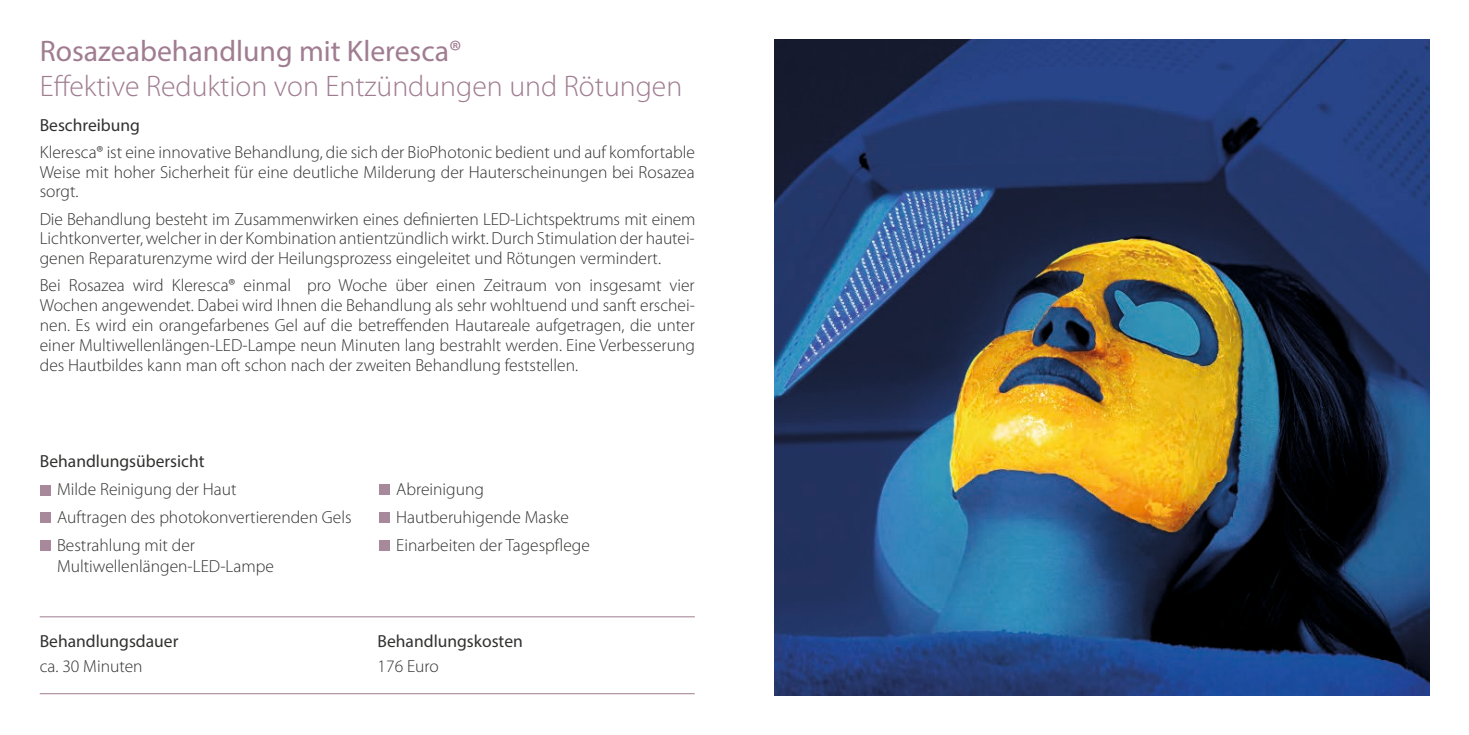
<style>
.page{position:relative;width:1469px;height:735px;background:#fff}
.page>*{position:absolute;margin:0;border:0;box-sizing:border-box;transform-origin:0 0}
.t1{font:300 29.75px "Myriad Pro";color:#a07c91}
.t2{font:29.75px "Myriad Pro";color:#a07c91}
.t3{font:300 17.5px/19.8px "Myriad Pro";color:#313130;text-align:justify}
.t4{font:17.5px "Myriad Pro";color:#313130}
</style>
<div class="page">
<hr style="left:40px;top:616px;width:654px;height:1px;background:#a07c91">
<hr style="left:40px;top:693px;width:654px;height:1px;background:#a07c91">
<div style="left:40px;top:484px;width:10px;height:11px;background:#a8899b"></div>
<div style="left:40px;top:512px;width:10px;height:11px;background:#a8899b"></div>
<div style="left:40px;top:540px;width:10px;height:10px;background:#a8899b"></div>
<div style="left:379px;top:484px;width:10px;height:11px;background:#a8899b"></div>
<div style="left:379px;top:512px;width:10px;height:10px;background:#a8899b"></div>
<div style="left:379px;top:540px;width:10px;height:10px;background:#a8899b"></div>
<img style="left:774px;top:40px;width:655px;height:654px">
<h1 class="t2" style="left:40px;top:33px;width:423px">Rosazeabehandlung mit Kleresca®</h1>
<h1 class="t1" style="left:40px;top:69px;width:644px">Effektive Reduktion von Entzündungen und Rötungen</h1>
<p class="t4" style="left:40px;top:114px;width:102px">Beschreibung</p>
<p class="t3" style="left:40px;top:142px;width:657px">Kleresca® ist eine innovative Behandlung, die sich der BioPhotonic bedient und auf komfortable Weise mit hoher Sicherheit für eine deutliche Milderung der Hauterscheinungen bei Rosazea sorgt.</p>
<p class="t3" style="left:40px;top:209px;width:657px">Die Behandlung besteht im Zusammenwirken eines definierten LED-Lichtspektrums mit einem Lichtkonverter, welcher in der Kombination antientzündlich wirkt. Durch Stimulation der hautei&shy;genen Reparaturenzyme wird der Heilungsprozess eingeleitet und Rötungen vermindert.</p>
<p class="t3" style="left:40px;top:276px;width:656px">Bei Rosazea wird Kleresca® einmal pro Woche über einen Zeitraum von insgesamt vier Wochen angewendet. Dabei wird Ihnen die Behandlung als sehr wohltuend und sanft erschei&shy;nen. Es wird ein orangefarbenes Gel auf die betreffenden Hautareale aufgetragen, die unter einer Multiwellenlängen-LED-Lampe neun Minuten lang bestrahlt werden. Eine Verbesserung des Hautbildes kann man oft schon nach der zweiten Behandlung feststellen.</p>
<p class="t4" style="left:40px;top:450px;width:166px">Behandlungsübersicht</p>
<p class="t3" style="left:57px;top:475px;width:296px;line-height:28px;text-align:left">Milde Reinigung der Haut<br>Auftragen des photokonvertierenden Gels<br>Bestrahlung mit der</p>
<p class="t3" style="left:57px;top:556px;width:218px">Multiwellenlängen-LED-Lampe</p>
<p class="t3" style="left:396px;top:475px;width:195px;line-height:28px;text-align:left">Abreinigung<br>Hautberuhigende Maske<br>Einarbeiten der Tagespflege</p>
<p class="t4" style="left:40px;top:630px;width:140px">Behandlungsdauer</p>
<p class="t4" style="left:377px;top:630px;width:147px">Behandlungskosten</p>
<p class="t3" style="left:40px;top:656px;width:104px">ca. 30 Minuten</p>
<p class="t3" style="left:377px;top:656px;width:63px">176 Euro</p>
</div>
